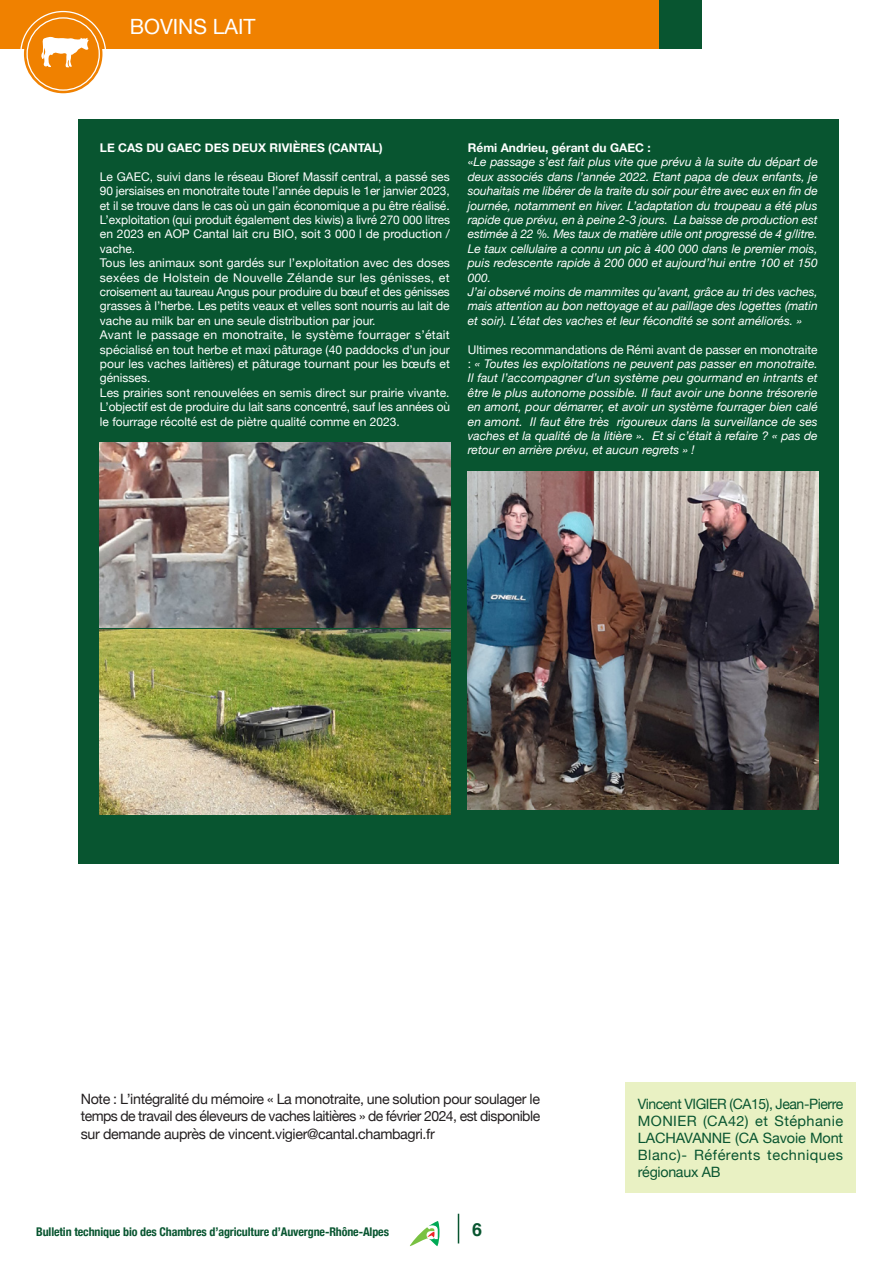
<style>
.page{position:relative;width:893px;height:1263px;background:#fff}
.page>*{position:absolute;margin:0;border:0;box-sizing:border-box;transform-origin:0 0}
.t1{font:21px "Helvetica Neue";color:#fff}
.t2{font:700 18px "Helvetica";color:#085530}
.t3{font:14.25px/17.1px "Helvetica Neue";letter-spacing:-.025em;color:#231f20;text-align:justify}
.t4{font:14.25px/17.1px "Helvetica Neue";letter-spacing:.025em;color:#085530;text-align:justify}
.t5{font:italic 12px/14.4px "Helvetica Neue";color:#fff;text-align:justify}
.t6{font:12px/14.4px "Helvetica Neue";color:#fff;text-align:justify}
.t7{font:700 condensed 12px "Helvetica Neue";letter-spacing:-.01em;color:#085530}
.t8{font:700 12px "Helvetica Neue";color:#fff}
.s1{font-style:normal}
</style>
<div class="page">
<div style="left:0;top:0;width:702px;height:48px;background:#085530"></div>
<div style="left:0;top:0;width:659px;height:48px;background:#f08100"></div>
<svg style="left:410px;top:1221px;width:30px;height:25px"></svg>
<svg style="left:458px;top:1214px;width:1px;height:29px"></svg>
<div style="left:24px;top:15px;width:78px;height:78px;background:#f08100;border-radius:50%"></div>
<div style="left:26px;top:17px;width:74px;height:74px;border:1px solid #fff;border-radius:50%"></div>
<svg style="left:41px;top:36px;width:48px;height:31px"></svg>
<div style="left:625px;top:1082px;width:231px;height:111px;background:#e9f1c3"></div>
<div style="left:79px;top:119px;width:760px;height:744px;background:#085530"></div>
<img style="left:100px;top:442px;width:351px;height:185px">
<img style="left:100px;top:630px;width:351px;height:185px">
<img style="left:468px;top:471px;width:351px;height:338px">
<h1 class="t1" style="left:130px;top:12px;width:127px">BOVINS LAIT</h1>
<p class="t8" style="left:100px;top:138px;width:284px">LE CAS DU GAEC DES DEUX RIVIÈRES (CANTAL)</p>
<p class="t6" style="left:100px;top:170px;width:351px">Le GAEC, suivi dans le réseau Bioref Massif central, a passé ses 90 jersiaises en monotraite toute l’année depuis le 1er janvier 2023, et il se trouve dans le cas où un gain économique a pu être réalisé.</p>
<p class="t6" style="left:100px;top:213px;width:352px">L’exploitation (qui produit également des kiwis) a livré 270 000 litres en 2023 en AOP Cantal lait cru BIO, soit 3 000 l de production / vache.</p>
<p class="t6" style="left:100px;top:256px;width:352px">Tous les animaux sont gardés sur l’exploitation avec des doses sexées de Holstein de Nouvelle Zélande sur les génisses, et croisement au taureau Angus pour produire du bœuf et des génisses grasses à l’herbe. Les petits veaux et velles sont nourris au lait de vache au milk bar en une seule distribution par jour.</p>
<p class="t6" style="left:100px;top:328px;width:351px">Avant le passage en monotraite, le système fourrager s’était spécialisé en tout herbe et maxi pâturage (40 paddocks d’un jour pour les vaches laitières) et pâturage tournant pour les bœufs et génisses.</p>
<p class="t6" style="left:100px;top:386px;width:352px">Les prairies sont renouvelées en semis direct sur prairie vivante.<br>L’objectif est de produire du lait sans concentré, sauf les années où le fourrage récolté est de piètre qualité comme en 2023.</p>
<p class="t8" style="left:468px;top:138px;width:184px">Rémi Andrieu, gérant du GAEC :</p>
<p class="t5" style="left:468px;top:156px;width:352px"><span class="s1">«</span>Le passage s’est fait plus vite que prévu à la suite du départ de deux associés dans l’année 2022. Etant papa de deux enfants, je souhaitais me libérer de la traite du soir pour être avec eux en fin de journée, notamment en hiver. L’adaptation du troupeau a été plus rapide que prévu, en à peine 2-3 jours. La baisse de production est estimée à 22 %. Mes taux de matière utile ont progressé de 4 g/litre.</p>
<p class="t5" style="left:468px;top:242px;width:352px">Le taux cellulaire a connu un pic à 400 000 dans le premier mois, puis redescente rapide à 200 000 et aujourd’hui entre 100 et 150<br>000.</p>
<p class="t5" style="left:468px;top:285px;width:351px">J’ai observé moins de mammites qu’avant, grâce au tri des vaches, mais attention au bon nettoyage et au paillage des logettes (matin et soir). L’état des vaches et leur fécondité se sont améliorés. »</p>
<p class="t5" style="left:468px;top:343px;width:352px"><span class="s1">Ultimes recommandations de Rémi avant de passer en monotraite :</span> « Toutes les exploitations ne peuvent pas passer en monotraite.<br>Il faut l’accompagner d’un système peu gourmand en intrants et être le plus autonome possible. Il faut avoir une bonne trésorerie en amont, pour démarrer, et avoir un système fourrager bien calé en amont. Il faut être très rigoureux dans la surveillance de ses vaches et la qualité de la litière ». Et si c’était à refaire ? « pas de retour en arrière prévu, et aucun regrets » !</p>
<p class="t3" style="left:81px;top:1091px;width:461px">Note : L’intégralité du mémoire « La monotraite, une solution pour soulager le temps de travail des éleveurs de vaches laitières » de février 2024, est disponible sur demande auprès de vincent.vigier@cantal.chambagri.fr</p>
<p class="t7" style="left:36px;top:1222px;width:354px">Bulletin technique bio des Chambres d’agriculture d’Auvergne-Rhône-Alpes</p>
<h2 class="t2" style="left:472px;top:1215px;width:12px">6</h2>
<p class="t4" style="left:638px;top:1096px;width:207px">Vincent VIGIER (CA15), Jean-Pierre MONIER (CA42) et Stéphanie LACHAVANNE (CA Savoie Mont Blanc)- Référents techniques régionaux AB</p>
</div>
